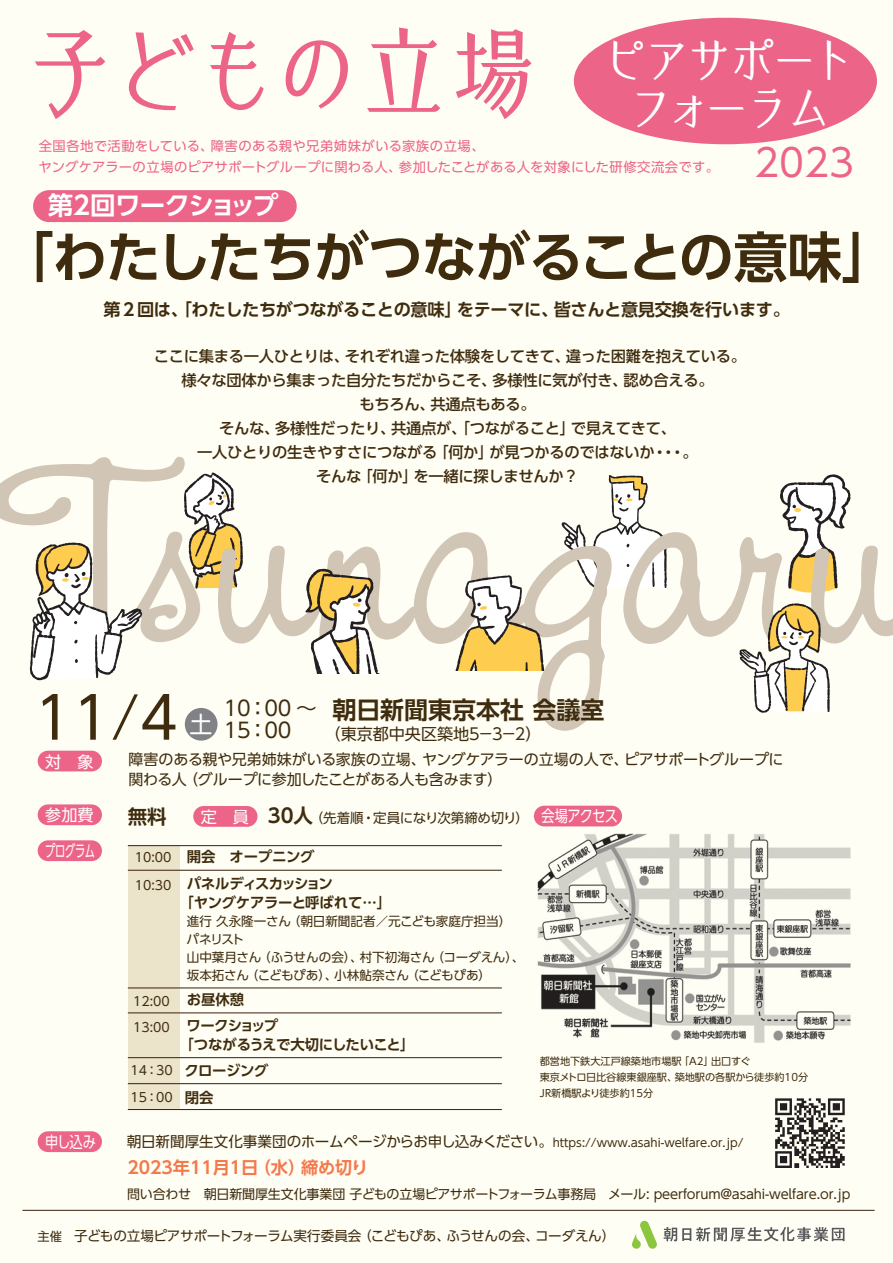
<style>
.page{position:relative;width:893px;height:1263px;background:#fffef4}
.page>*{position:absolute;margin:0;border:0;box-sizing:border-box;transform-origin:0 0}
.t1{font:285.3px "CAC Pinafore";color:#d1c6b6}
.t2{font:98.4px "Echo Std";letter-spacing:-.14em;color:#ec6488}
.t3{font:58.05px "UD Shin Go Pr 6";color:#3f2c0e}
.t4{font:700 54.6px "UD Shin Go Pr 6 De";letter-spacing:-.025em;color:#3f2c0e}
.t5{font:49.35px/47.5px "Echo Std";letter-spacing:-.15em;color:#fff;text-align:center}
.t6{font:37.95px "UD Shin Go Pr 6";color:#ec6488}
.t7{font:700 25.5px "UD Shin Go Pr 6 De";letter-spacing:-.035em;color:#fff}
.t8{font:700 24px "UD Shin Go Pr 6 De";color:#3f2c0e}
.t9{font:22.95px "UD Shin Go Pr 6";color:#fff}
.t10{font:20.7px/22.5px "UD Shin Go Pr 6";letter-spacing:-.02em;color:#3f2c0e}
.t11{font:700 19.5px "UD Shin Go Pr 6 De";color:#3f2c0e}
.t12{font:700 17.25px "UD Shin Go Pr 6 De";letter-spacing:-.02em;color:#3f2c0e}
.t13{font:700 17.25px "UD Shin Go Pr 6 De";color:#f4794c}
.t14{font:16.05px "UD Shin Go Pr 6";color:#3f2c0e}
.t15{font:16.05px "UD Shin Go Pr 6";letter-spacing:-.03em;color:#fff;scale:.82 1}
.t16{font:16.05px "UD Shin Go Pr 6";letter-spacing:-.03em;color:#fff}
.t17{font:16.05px "UD Shin Go Pr 6";letter-spacing:-.03em;color:#fff;scale:.64 1}
.t18{font:500 15.3px/23.9px "UD Shin Go Pr 6";letter-spacing:-.02em;color:#3f2c0e;text-align:center}
.t19{font:15px/19.6px "UD Shin Go Pr 6";letter-spacing:-.015em;color:#3f2c0e}
.t20{font:14.55px "UD Shin Go Pr 6";letter-spacing:-.015em;color:#3f2c0e}
.t21{font:700 14.4px/19px "UD Shin Go Pr 6 De";letter-spacing:-.03em;color:#3f2c0e}
.t22{font:13.65px "UD Shin Go Pr 6";letter-spacing:-.02em;color:#3f2c0e}
.t23{font:13.5px "UD Shin Go Pr 6";letter-spacing:-.015em;color:#3f2c0e}
.t24{font:13.35px/20.7px "UD Shin Go Pr 6";letter-spacing:.025em;color:#ec6488}
.t25{font:13.05px "UD Shin Go Pr 6";letter-spacing:-.01em;color:#3f2c0e}
.t26{font:12.6px/18px "UD Shin Go Pr 6";color:#3f2c0e}
.t27{font:11.55px "UD Shin Go Pr 6";color:#3f2c0e}
.t28{font:10.2px/15.8px "UD Shin Go Pr 6";color:#3f2c0e}
.s1{font-weight:300}
.s2{font-family:"UD Shin Go Pr 6 De";font-weight:700;font-size:19.5px}
.s3{font-size:12.15px}
</style>
<div class="page">
<div style="left:38px;top:751px;width:64px;height:20px;background:#ec6488;border-radius:10px"></div>
<div style="left:38px;top:804px;width:64px;height:21px;background:#ec6488;border-radius:10px"></div>
<div style="left:193px;top:806px;width:64px;height:21px;background:#ec6488;border-radius:10px"></div>
<div style="left:38px;top:840px;width:64px;height:21px;background:#ec6488;border-radius:10px"></div>
<div style="left:38px;top:1131px;width:64px;height:21px;background:#ec6488;border-radius:10px"></div>
<div style="left:534px;top:806px;width:88px;height:20px;background:#ec6488;border-radius:10px"></div>
<svg style="left:664px;top:1227px;width:180px;height:14px"></svg>
<svg style="left:632px;top:1220px;width:25px;height:29px"></svg>
<div style="left:128px;top:846px;width:51px;height:264px;background:#ece3cb"></div>
<hr style="left:128px;top:845px;width:374px;height:1px;background:#38200d">
<hr style="left:128px;top:870px;width:374px;height:1px;background:#38200d">
<hr style="left:128px;top:988px;width:374px;height:1px;background:#38200d">
<hr style="left:128px;top:1013px;width:374px;height:1px;background:#38200d">
<div style="left:33px;top:190px;width:264px;height:32px;background:#ec6488;border-radius:16px"></div>
<div style="left:574px;top:18px;width:303px;height:126px;background:#ec6488;border-radius:50%"></div>
<div style="left:185px;top:708px;width:32px;height:33px;background:#808285;border-radius:50%"></div>
<hr style="left:128px;top:1057px;width:374px;height:1px;background:#38200d">
<hr style="left:128px;top:1083px;width:374px;height:1px;background:#38200d">
<hr style="left:128px;top:1109px;width:374px;height:1px;background:#38200d">
<hr style="left:22px;top:1210px;width:853px;height:1px;background:#38200d">
<svg style="left:780px;top:474px;width:70px;height:119px"></svg>
<svg style="left:184px;top:472px;width:59px;height:117px"></svg>
<svg style="left:739px;top:603px;width:91px;height:110px"></svg>
<svg style="left:30px;top:542px;width:112px;height:139px"></svg>
<svg style="left:305px;top:569px;width:75px;height:105px"></svg>
<svg style="left:455px;top:475px;width:212px;height:196px"></svg>
<img style="left:537px;top:826px;width:314px;height:217px">
<svg style="left:775px;top:1098px;width:70px;height:70px"></svg>
<h2 class="t2" style="left:21px;top:-1px;width:524px">子どもの立場</h2>
<h3 class="t5" style="left:600px;top:34px;width:260px">ピアサポートフォーラム</h3>
<p class="t24" style="left:39px;top:136px;width:682px">全国各地で活動をしている、障害のある親や兄弟姉妹がいる家族の立場、<br>ヤングケアラーの立場のピアサポートグループに関わる人、参加したことがある人を対象にした研修交流会です。</p>
<h3 class="t7" style="left:48px;top:185px;width:232px">第2回ワークショップ</h3>
<h3 class="t6" style="left:754px;top:131px;width:102px">2023</h3>
<h3 class="t4" style="left:-1px;top:213px;width:899px">「わたしたちがつながることの意味」</h3>
<p class="t12" style="left:103px;top:295px;width:688px">第２回は、「わたしたちがつながることの意味」をテーマに、皆さんと意見交換を行います。</p>
<p class="t18" style="left:154px;top:344px;width:594px">ここに集まる一人ひとりは、それぞれ違った体験をしてきて、違った困難を抱えている。様々な団体から集まった自分たちだからこそ、多様性に気が付き、認め合える。<br>もちろん、共通点もある。<br>そんな、多様性だったり、共通点が、「つながること」で見えてきて、<br>一人ひとりの生きやすさにつながる「何か」が見つかるのではないか・・・。<br>そんな「何か」を一緒に探しませんか？</p>
<h1 class="t1" style="left:-16px;top:381px;width:920px">Tsunagaru</h1>
<h3 class="t3" style="left:34px;top:671px;width:145px">11<span class="s1">/</span>4</h3>
<h3 class="t8" style="left:332px;top:690px;width:273px">朝日新聞東京本社 会議室</h3>
<h3 class="t10" style="left:224px;top:696px;width:94px">10：00 ～<br>15：00</h3>
<h3 class="t9" style="left:190px;top:705px;width:24px">土</h3>
<p class="t14" style="left:325px;top:721px;width:218px">（東京都中央区築地5－3－2）</p>
<p class="t16" style="left:45px;top:748px;width:50px">対　象</p>
<p class="t16" style="left:45px;top:802px;width:50px">参加費</p>
<p class="t17" style="left:45px;top:838px;width:80px">プログラム</p>
<p class="t19" style="left:128px;top:749px;width:657px">障害のある親や兄弟姉妹がいる家族の立場、ヤングケアラーの立場の人で、ピアサポートグループに関わる人（グループに参加したことがある人も含みます）</p>
<p class="t11" style="left:128px;top:801px;width:40px">無料</p>
<p class="t23" style="left:268px;top:807px;width:263px"><span class="s2">30人</span>（先着順・定員になり次第締め切り）</p>
<p class="t16" style="left:201px;top:804px;width:50px">定　員</p>
<p class="t26" style="left:135px;top:848px;width:38px">10:00</p>
<p class="t21" style="left:187px;top:847px;width:129px">開会　オープニング</p>
<p class="t26" style="left:135px;top:876px;width:38px">10:30</p>
<p class="t21" style="left:180px;top:874px;width:213px;text-indent:7px">パネルディスカッション<br>「ヤングケアラーと呼ばれて…」</p>
<p class="t26" style="left:187px;top:912px;width:339px">進行 久永隆一さん（朝日新聞記者／元こども家庭庁担当）パネリスト<br>山中葉月さん（ふうせんの会）、村下初海さん（コーダえん）、坂本拓さん（こどもぴあ）、小林鮎奈さん（こどもぴあ）</p>
<p class="t26" style="left:133px;top:992px;width:38px">12:00</p>
<p class="t21" style="left:187px;top:990px;width:59px">お昼休憩</p>
<p class="t21" style="left:180px;top:1016px;width:236px;text-indent:7px">ワークショップ<br>「つながるうえで大切にしたいこと」</p>
<p class="t26" style="left:133px;top:1017px;width:38px">13:00</p>
<p class="t26" style="left:131px;top:1056px;width:44px;line-height:27px">14：30<br>15：00</p>
<p class="t21" style="left:184px;top:1056px;width:86px;line-height:27.5px">クロージング閉会</p>
<p class="t15" style="left:541px;top:803px;width:95px">会場アクセス</p>
<p class="t28" style="left:537px;top:1053px;width:272px">都営地下鉄大江戸線築地市場駅「A2」出口すぐ<br>東京メトロ日比谷線東銀座駅、築地駅の各駅から徒歩約10分<br>ＪＲ新橋駅より徒歩約15分</p>
<p class="t20" style="left:127px;top:1129px;width:428px">朝日新聞厚生文化事業団のホームページからお申し込みください。</p>
<p class="t13" style="left:128px;top:1153px;width:242px">2023年11月1日（水）締め切り</p>
<p class="t15" style="left:45px;top:1129px;width:63px">申し込み</p>
<p class="t27" style="left:553px;top:1133px;width:192px">https://www.asahi-welfare.or.jp/</p>
<p class="t25" style="left:127px;top:1183px;width:725px">問い合わせ　朝日新聞厚生文化事業団 子どもの立場ピアサポートフォーラム事務局　メール: peerforum＠asahi-welfare.or.jp</p>
<p class="t22" style="left:38px;top:1224px;width:579px"><span class="s3">主催　</span>子どもの立場ピアサポートフォーラム実行委員会（こどもぴあ、ふうせんの会、コーダえん）</p>
</div>
